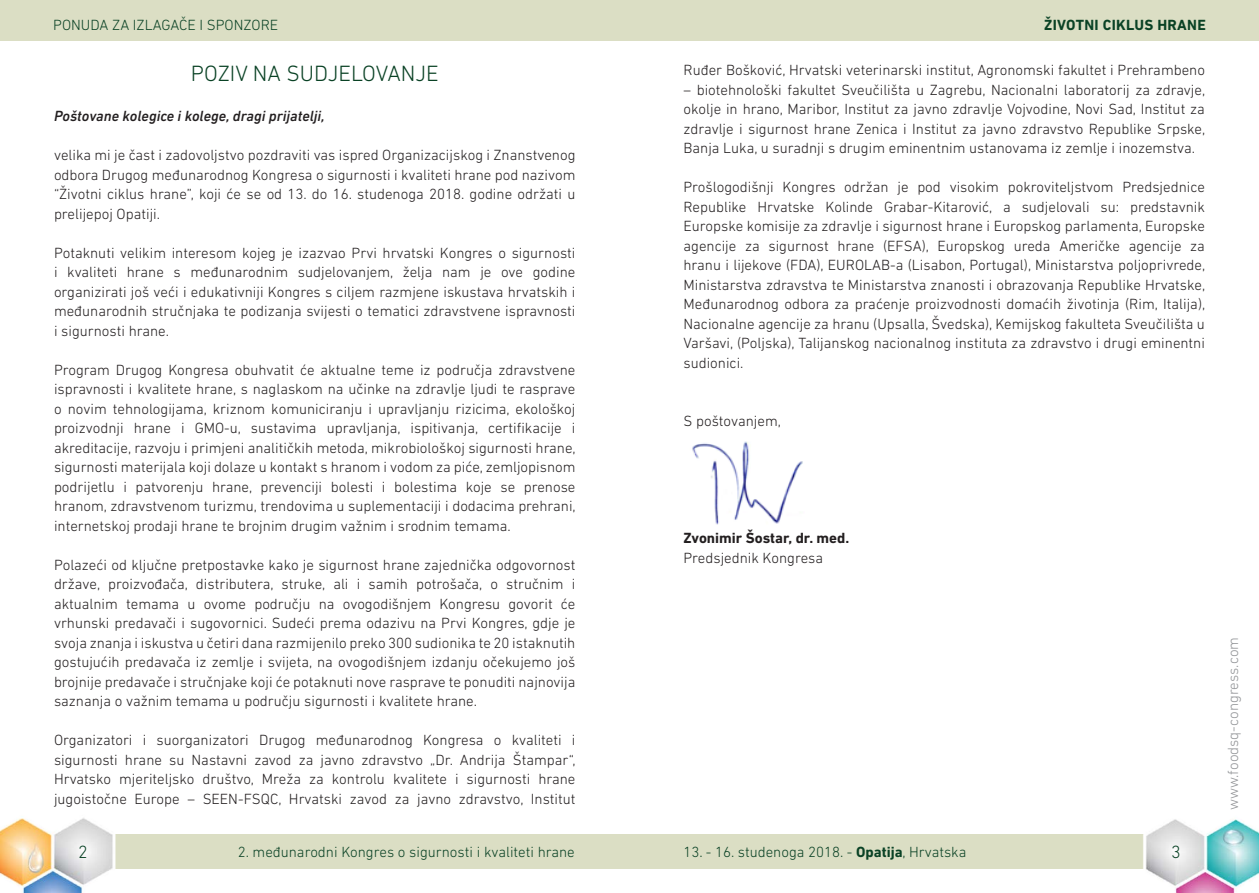
<style>
.page{position:relative;width:1259px;height:893px;background:#fff}
.page>*{position:absolute;margin:0;border:0;box-sizing:border-box;transform-origin:0 0}
.t1{font:300 22.5px "DIN Next LT Pro";color:#0a4225}
.t2{font:300 18px "DIN Next LT Pro";color:#0a4225}
.t3{font:300 15px/19.5px "DIN Next LT Pro";color:#231f20;text-align:justify}
.t4{font:300 15px "DIN Next LT Pro";color:#0a4225}
.t5{font:italic 500 15px "DIN Next LT Pro";color:#231f20}
.t6{font:300 15px "DIN Next LT Pro";color:#939598}
.t7{font:700 15px "DIN Next LT Pro";color:#231f20}
.t8{font:700 15px "DIN Next LT Pro";letter-spacing:.02em;color:#0a4225}
.s1{font-weight:700}
</style>
<div class="page">
<div style="left:629px;top:0;width:630px;height:41px;background:#dbdec4"></div>
<div style="left:629px;top:834px;width:630px;height:35px;background:#dbdec4"></div>
<div style="left:0;top:834px;width:629px;height:35px;background:#dbdec4"></div>
<div style="left:0;top:0;width:629px;height:41px;background:#dbdec4"></div>
<img style="left:0;top:818px;width:116px;height:75px">
<img style="left:1143px;top:819px;width:116px;height:74px">
<img style="left:692px;top:441px;width:111px;height:84px">
<p class="t4" style="left:53px;top:17px;width:226px">PONUDA ZA IZLAGAČE I SPONZORE</p>
<h1 class="t1" style="left:191px;top:60px;width:249px">POZIV NA SUDJELOVANJE</h1>
<p class="t5" style="left:54px;top:107px;width:272px">Poštovane kolegice i kolege, dragi prijatelji,</p>
<p class="t3" style="left:54px;top:145px;width:523px">velika mi je čast i zadovoljstvo pozdraviti vas ispred Organizacijskog i Znanstvenog odbora Drugog međunarodnog Kongresa o sigurnosti i kvaliteti hrane pod nazivom “Životni ciklus hrane”, koji će se od 13. do 16. studenoga 2018. godine održati u prelijepoj Opatiji.</p>
<p class="t3" style="left:54px;top:243px;width:523px">Potaknuti velikim interesom kojeg je izazvao Prvi hrvatski Kongres o sigurnosti i kvaliteti hrane s međunarodnim sudjelovanjem, želja nam je ove godine organizirati još veći i edukativniji Kongres s ciljem razmjene iskustava hrvatskih i međunarodnih stručnjaka te podizanja svijesti o tematici zdravstvene ispravnosti i sigurnosti hrane.</p>
<p class="t3" style="left:54px;top:360px;width:523px">Program Drugog Kongresa obuhvatit će aktualne teme iz područja zdravstvene ispravnosti i kvalitete hrane, s naglaskom na učinke na zdravlje ljudi te rasprave o novim tehnologijama, kriznom komuniciranju i upravljanju rizicima, ekološkoj proizvodnji hrane i GMO-u, sustavima upravljanja, ispitivanja, certifikacije i akreditacije, razvoju i primjeni analitičkih metoda, mikrobiološkoj sigurnosti hrane, sigurnosti materijala koji dolaze u kontakt s hranom i vodom za piće, zemljopisnom podrijetlu i patvorenju hrane, prevenciji bolesti i bolestima koje se prenose hranom, zdravstvenom turizmu, trendovima u suplementaciji i dodacima prehrani, internetskoj prodaji hrane te brojnim drugim važnim i srodnim temama.</p>
<p class="t3" style="left:54px;top:555px;width:523px">Polazeći od ključne pretpostavke kako je sigurnost hrane zajednička odgovornost države, proizvođača, distributera, struke, ali i samih potrošača, o stručnim i aktualnim temama u ovome području na ovogodišnjem Kongresu govorit će vrhunski predavači i sugovornici. Sudeći prema odazivu na Prvi Kongres, gdje je svoja znanja i iskustva u četiri dana razmijenilo preko 300 sudionika te 20 istaknutih gostujućih predavača iz zemlje i svijeta, na ovogodišnjem izdanju očekujemo još brojnije predavače i stručnjake koji će potaknuti nove rasprave te ponuditi najnovija saznanja o važnim temama u području sigurnosti i kvalitete hrane.</p>
<p class="t3" style="left:54px;top:730px;width:523px">Organizatori i suorganizatori Drugog međunarodnog Kongresa o kvaliteti i sigurnosti hrane su Nastavni zavod za javno zdravstvo „Dr. Andrija Štampar“, Hrvatsko mjeriteljsko društvo, Mreža za kontrolu kvalitete i sigurnosti hrane jugoistočne Europe – SEEN-FSQC, Hrvatski zavod za javno zdravstvo, Institut</p>
<p class="t8" style="left:1044px;top:17px;width:163px">ŽIVOTNI CIKLUS HRANE</p>
<p class="t3" style="left:683px;top:60px;width:523px">Ruđer Bošković, Hrvatski veterinarski institut, Agronomski fakultet i Prehrambeno</p>
<p class="t3" style="left:683px;top:80px;width:523px">– biotehnološki fakultet Sveučilišta u Zagrebu, Nacionalni laboratorij za zdravje, okolje in hrano, Maribor, Institut za javno zdravlje Vojvodine, Novi Sad, Institut za zdravlje i sigurnost hrane Zenica i Institut za javno zdravstvo Republike Srpske, Banja Luka, u suradnji s drugim eminentnim ustanovama iz zemlje i inozemstva.</p>
<p class="t3" style="left:683px;top:177px;width:523px">Prošlogodišnji Kongres održan je pod visokim pokroviteljstvom Predsjednice Republike Hrvatske Kolinde Grabar-Kitarović, a sudjelovali su: predstavnik Europske komisije za zdravlje i sigurnost hrane i Europskog parlamenta, Europske agencije za sigurnost hrane (EFSA), Europskog ureda Američke agencije za hranu i lijekove (FDA), EUROLAB-a (Lisabon, Portugal), Ministarstva poljoprivrede, Ministarstva zdravstva te Ministarstva znanosti i obrazovanja Republike Hrvatske, Međunarodnog odbora za praćenje proizvodnosti domaćih životinja (Rim, Italija), Nacionalne agencije za hranu (Upsalla, Švedska), Kemijskog fakulteta Sveučilišta u Varšavi, (Poljska), Talijanskog nacionalnog instituta za zdravstvo i drugi eminentni sudionici.</p>
<p class="t3" style="left:683px;top:411px;width:99px">S poštovanjem,</p>
<p class="t7" style="left:683px;top:529px;width:167px">Zvonimir Šostar, dr. med.</p>
<p class="t3" style="left:683px;top:548px;width:141px">Predsjednik Kongresa</p>
<p class="t2" style="left:78px;top:841px;width:11px">2</p>
<p class="t2" style="left:1171px;top:841px;width:11px">3</p>
<p class="t4" style="left:238px;top:843px;width:338px">2. međunarodni Kongres o sigurnosti i kvaliteti hrane</p>
<p class="t4" style="left:683px;top:843px;width:284px">13. - 16. studenoga 2018. - <span class="s1">Opatija</span>, Hrvatska</p>
<p class="t6" style="left:1224px;top:810px;width:175px;rotate:-90deg">www.foodsq-congress.com</p>
</div>
